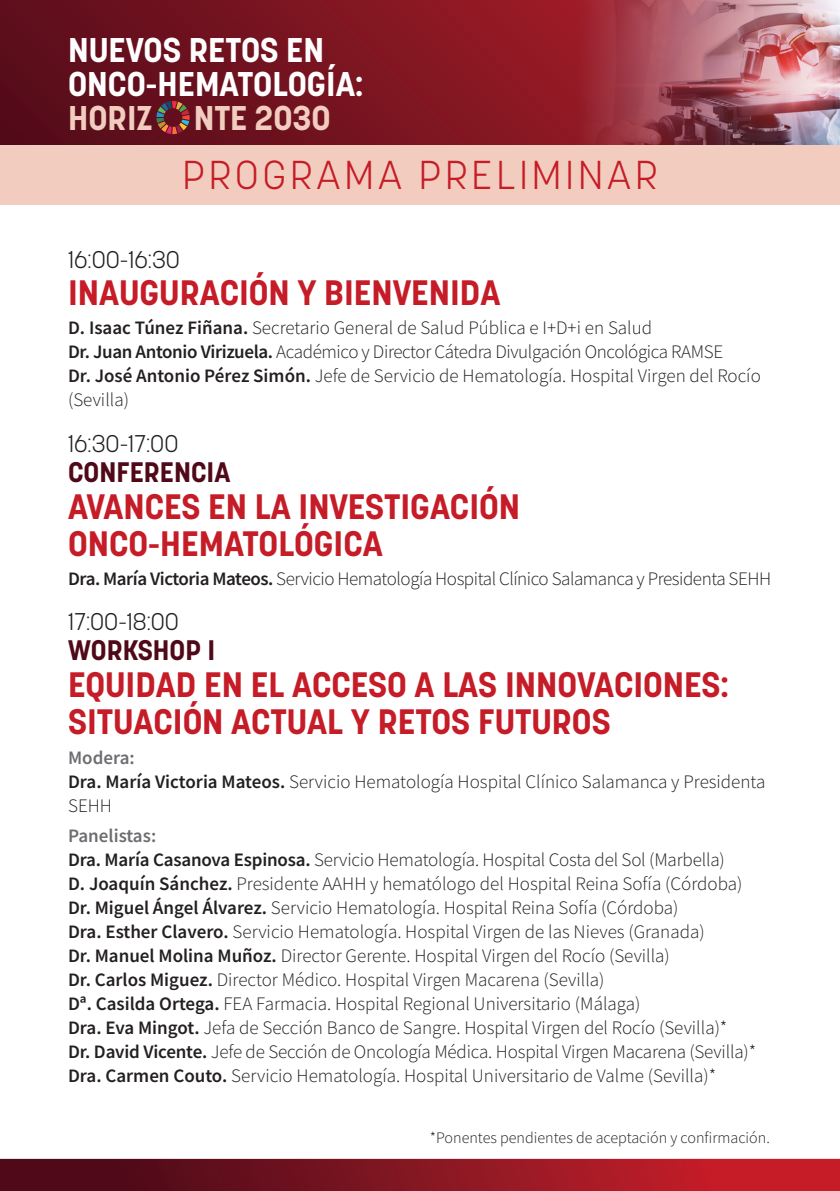
<style>
.page{position:relative;width:840px;height:1191px;background:#fff}
.page>*{position:absolute;margin:0;border:0;box-sizing:border-box;transform-origin:0 0}
.t1{font:300 40px "Korolev";letter-spacing:.1em;color:#c51c27}
.t2{font:700 35px/37px "Korolev";color:#c51c27}
.t3{font:700 34px/34px "Korolev";color:#fff}
.t4{font:700 28px "Korolev";color:#4f0918}
.t5{font:300 24px "Korolev";color:#231f20}
.t6{font:300 19px/24px "Source Sans Pro";color:#231f20}
.t7{font:300 19px "Source Sans Pro";letter-spacing:-.025em;color:#231f20}
.t8{font:300 19px "Source Sans Pro";letter-spacing:-.02em;color:#231f20}
.t9{font:600 19px "Source Sans Pro";color:#6c6d70}
.t10{font:300 16px "Source Sans Pro";color:#231f20}
.s1{color:#f2cdbf}
.s2{font-weight:600}
</style>
<div class="page">
<div style="left:0;top:132px;width:839px;height:72px;background:#f2cdbf"></div>
<svg style="left:0;top:0;width:574px;height:145px;background:#75131f"></svg>
<svg style="left:0;top:1158px;width:839px;height:33px;background:#8b1a26"></svg>
<svg style="left:156px;top:101px;width:33px;height:33px"></svg>
<img style="left:574px;top:0;width:265px;height:145px">
<p class="t3" style="left:68px;top:33px;width:297px">NUEVOS RETOS EN<br>ONCO-HEMATOLOGÍA:<br><span class="s1">HORIZ NTE 2030</span></p>
<p class="t1" style="left:182px;top:150px;width:476px">PROGRAMA PRELIMINAR</p>
<p class="t5" style="left:68px;top:244px;width:113px">16:00-16:30</p>
<p class="t2" style="left:68px;top:274px;width:433px">INAUGURACIÓN Y BIENVENIDA</p>
<p class="t6" style="left:68px;top:316px;width:585px"><span class="s2">D. Isaac Túnez Fiñana.</span> Secretario General de Salud Pública e I+D+i en Salud</p>
<p class="t8" style="left:68px;top:340px;width:656px"><span class="s2">Dr. Juan Antonio Virizuela.</span> Académico y Director Cátedra Divulgación Oncológica RAMSE</p>
<p class="t6" style="left:68px;top:364px;width:693px"><span class="s2">Dr. José Antonio Pérez Simón.</span> Jefe de Servicio de Hematología. Hospital Virgen del Rocío (Sevilla)</p>
<p class="t5" style="left:68px;top:428px;width:112px">16:30-17:00</p>
<p class="t4" style="left:68px;top:454px;width:164px">CONFERENCIA</p>
<p class="t2" style="left:68px;top:488px;width:453px">AVANCES EN LA INVESTIGACIÓN<br>ONCO-HEMATOLÓGICA</p>
<p class="t7" style="left:68px;top:567px;width:704px"><span class="s2">Dra. María Victoria Mateos.</span> Servicio Hematología Hospital Clínico Salamanca y Presidenta SEHH</p>
<p class="t5" style="left:68px;top:606px;width:112px">17:00-18:00</p>
<p class="t4" style="left:68px;top:632px;width:149px">WORKSHOP I</p>
<p class="t2" style="left:68px;top:666px;width:662px">EQUIDAD EN EL ACCESO A LAS INNOVACIONES:<br>SITUACIÓN ACTUAL Y RETOS FUTUROS</p>
<p class="t9" style="left:68px;top:745px;width:68px">Modera:</p>
<p class="t6" style="left:68px;top:769px;width:698px"><span class="s2">Dra. María Victoria Mateos.</span> Servicio Hematología Hospital Clínico Salamanca y Presidenta<br>SEHH</p>
<p class="t9" style="left:68px;top:823px;width:90px">Panelistas:</p>
<p class="t6" style="left:68px;top:847px;width:657px"><span class="s2">Dra. María Casanova Espinosa.</span> Servicio Hematología. Hospital Costa del Sol (Marbella)</p>
<p class="t6" style="left:68px;top:871px;width:675px"><span class="s2">D. Joaquín Sánchez.</span> Presidente AAHH y hematólogo del Hospital Reina Sofía (Córdoba)</p>
<p class="t6" style="left:68px;top:895px;width:611px"><span class="s2">Dr. Miguel Ángel Álvarez.</span> Servicio Hematología. Hospital Reina Sofía (Córdoba)</p>
<p class="t6" style="left:68px;top:919px;width:637px"><span class="s2">Dra. Esther Clavero.</span> Servicio Hematología. Hospital Virgen de las Nieves (Granada)</p>
<p class="t6" style="left:68px;top:943px;width:603px"><span class="s2">Dr. Manuel Molina Muñoz.</span> Director Gerente. Hospital Virgen del Rocío (Sevilla)</p>
<p class="t6" style="left:68px;top:967px;width:537px"><span class="s2">Dr. Carlos Miguez.</span> Director Médico. Hospital Virgen Macarena (Sevilla)</p>
<p class="t6" style="left:68px;top:991px;width:573px"><span class="s2">Dª. Casilda Ortega.</span> FEA Farmacia. Hospital Regional Universitario (Málaga)</p>
<p class="t6" style="left:68px;top:1015px;width:660px"><span class="s2">Dra. Eva Mingot.</span> Jefa de Sección Banco de Sangre. Hospital Virgen del Rocío (Sevilla)*</p>
<p class="t6" style="left:68px;top:1039px;width:689px"><span class="s2">Dr. David Vicente.</span> Jefe de Sección de Oncología Médica. Hospital Virgen Macarena (Sevilla)*</p>
<p class="t6" style="left:68px;top:1063px;width:649px"><span class="s2">Dra. Carmen Couto.</span> Servicio Hematología. Hospital Universitario de Valme (Sevilla)*</p>
<p class="t10" style="left:429px;top:1128px;width:341px">*Ponentes pendientes de aceptación y confirmación.</p>
</div>
